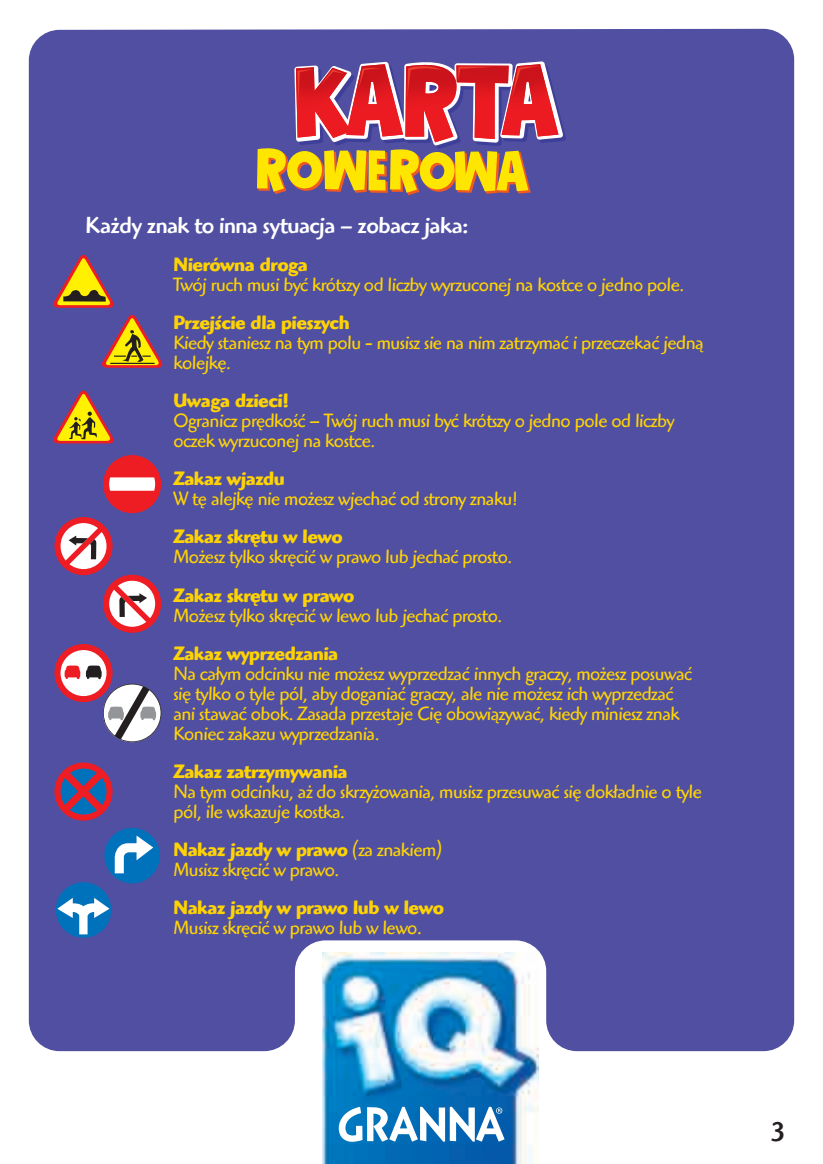
<style>
.page{position:relative;width:823px;height:1164px;background:#fff}
.page>*{position:absolute;margin:0;border:0;box-sizing:border-box;transform-origin:0 0}
.t1{font:28px "ITC Highlander Std Medium PL";color:#231f20}
.t2{font:24px "ITC Highlander Std Medium PL";letter-spacing:-.02em;color:#fff;scale:.95 1}
.t3{font:20px/20px "ITC Highlander Std Book PL";letter-spacing:-.02em;color:#fed304;scale:.95 1}
.t4{font:20px "ITC Highlander Std Bold PL";letter-spacing:-.02em;color:#fed304;scale:.95 1}
.s1{font-family:"ITC Highlander Std Book PL"}
</style>
<div class="page">
<div style="left:29px;top:29px;width:765px;height:1021px;background:#504fa1"></div>
<svg style="left:257px;top:61px;width:309px;height:134px;background:#b16a5f"></svg>
<svg style="left:50px;top:251px;width:115px;height:117px;background:#746178"></svg>
<svg style="left:50px;top:386px;width:66px;height:57px;background:#937559"></svg>
<svg style="left:55px;top:762px;width:58px;height:58px;background:#80426e"></svg>
<svg style="left:55px;top:644px;width:106px;height:98px"></svg>
<svg style="left:55px;top:455px;width:106px;height:177px;background:#915e8f"></svg>
<svg style="left:56px;top:827px;width:104px;height:110px;background:#496cb3"></svg>
<img style="left:322px;top:952px;width:217px;height:211px">
<svg style="left:339px;top:1106px;width:166px;height:35px"></svg>
<p class="t2" style="left:86px;top:216px;width:405px">Każdy znak to inna sytuacja – zobacz jaka:</p>
<p class="t4" style="left:173px;top:257px;width:143px">Nierówna droga</p>
<p class="t3" style="left:173px;top:276px;width:539px">Twój ruch musi być krótszy od liczby wyrzuconej na kostce o jedno pole.</p>
<p class="t4" style="left:173px;top:315px;width:187px">Przejście dla pieszych</p>
<p class="t3" style="left:173px;top:334px;width:560px">Kiedy staniesz na tym polu - musisz sie na nim zatrzymać i przeczekać jedną kolejkę.</p>
<p class="t4" style="left:173px;top:393px;width:124px">Uwaga dzieci!</p>
<p class="t3" style="left:173px;top:413px;width:529px">Ogranicz prędkość – Twój ruch musi być krótszy o jedno pole od liczby oczek wyrzuconej na kostce.</p>
<p class="t4" style="left:173px;top:471px;width:119px">Zakaz wjazdu</p>
<p class="t3" style="left:173px;top:491px;width:365px">W tę alejkę nie możesz wjechać od strony znaku!</p>
<p class="t4" style="left:173px;top:529px;width:180px">Zakaz skrętu w lewo</p>
<p class="t3" style="left:173px;top:549px;width:358px">Możesz tylko skręcić w prawo lub jechać prosto.</p>
<p class="t4" style="left:173px;top:587px;width:192px">Zakaz skrętu w prawo</p>
<p class="t3" style="left:173px;top:607px;width:348px">Możesz tylko skręcić w lewo lub jechać prosto.</p>
<p class="t4" style="left:173px;top:646px;width:175px">Zakaz wyprzedzania</p>
<p class="t3" style="left:173px;top:665px;width:548px">Na całym odcinku nie możesz wyprzedzać innych graczy, możesz posuwać się tylko o tyle pól, aby doganiać graczy, ale nie możesz ich wyprzedzać ani stawać obok. Zasada przestaje Cię obowiązywać, kiedy miniesz znak Koniec zakazu wyprzedzania.</p>
<p class="t4" style="left:173px;top:764px;width:185px">Zakaz zatrzymywania</p>
<p class="t3" style="left:173px;top:783px;width:558px">Na tym odcinku, aż do skrzyżowania, musisz przesuwać się dokładnie o tyle pól, ile wskazuje kostka.</p>
<p class="t4" style="left:173px;top:842px;width:285px">Nakaz jazdy w prawo <span class="s1">(za znakiem)</span></p>
<p class="t3" style="left:173px;top:861px;width:176px">Musisz skręcić w prawo.</p>
<p class="t4" style="left:173px;top:900px;width:287px">Nakaz jazdy w prawo lub w lewo</p>
<p class="t3" style="left:173px;top:920px;width:263px">Musisz skręcić w prawo lub w lewo.</p>
<h1 class="t1" style="left:771px;top:1121px;width:17px">3</h1>
</div>
